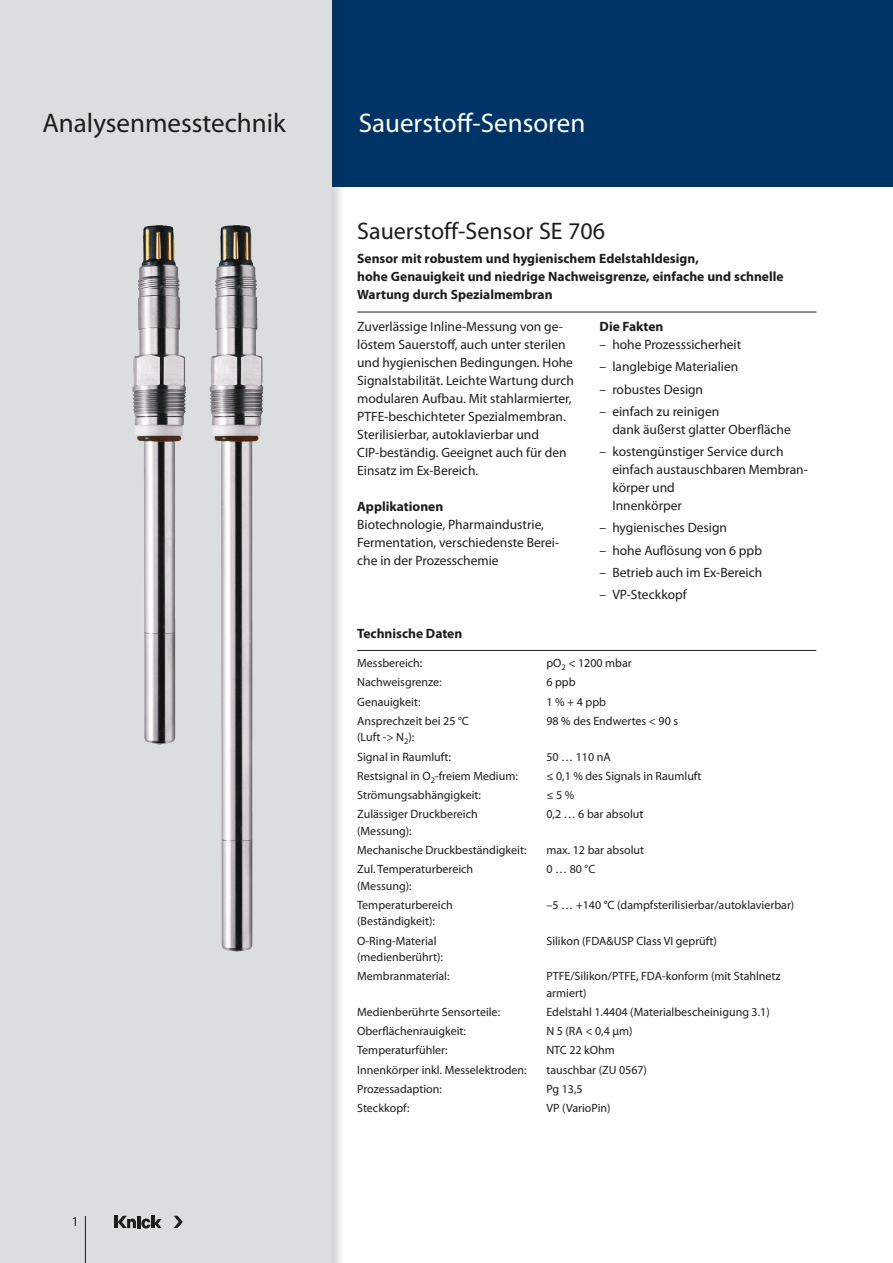
<style>
.page{position:relative;width:893px;height:1263px;background:#fff}
.page>*{position:absolute;margin:0;border:0;box-sizing:border-box;transform-origin:0 0}
.t1{font:27px "Myriad Pro";color:#1d1d1b}
.Produktgruppe{font:27px "Myriad Pro";color:#fff}
.Headline_Produkt{font:24px "Myriad Pro";color:#1d1d1b}
.Text{font:13.5px/18px "Myriad Pro";color:#1d1d1b}
.Subhead_Produkt{font:700 13.5px/18px "Myriad Pro";color:#1d1d1b}
.Text-2{font:700 13.5px "Myriad Pro";color:#1d1d1b}
.Tabelle_Headline{font:700 13.5px "Myriad Pro";color:#1d1d1b}
.Tabelle{font:12px/16.5px "Myriad Pro";color:#1d1d1b}
</style>
<div class="page">
<div style="left:332px;top:0;width:561px;height:187px;background:#003466"></div>
<div style="left:0;top:0;width:346px;height:1263px;background:#1d1d1b;opacity:.2"></div>
<div style="left:0;top:0;width:332px;height:1263px;background:#dcddde"></div>
<hr style="left:85px;top:1216px;width:1px;height:47px;background:#1d1d1b">
<hr style="left:114px;top:1216px;width:4px;height:12px;background:#1d1d1b">
<svg style="left:174px;top:1216px;width:9px;height:12px"></svg>
<svg style="left:118px;top:1216px;width:44px;height:12px"></svg>
<hr style="left:357px;top:312px;width:459px;height:1px;background:#1d1d1b">
<img style="left:132px;top:225px;width:132px;height:727px">
<hr style="left:357px;top:650px;width:459px;height:1px;background:#1d1d1b">
<h1 class="t1" style="left:43px;top:106px;width:245px">Analysenmesstechnik</h1>
<p class="Text" style="left:72px;top:1212px;width:8px">1</p>
<p class="Produktgruppe" style="left:359px;top:106px;width:228px">Sauerstoff-Sensoren</p>
<p class="Headline_Produkt" style="left:357px;top:216px;width:250px">Sauerstoff-Sensor SE 706</p>
<p class="Subhead_Produkt" style="left:357px;top:249px;width:428px">Sensor mit robustem und hygienischem Edelstahldesign,<br>hohe Genauigkeit und niedrige Nachweisgrenze, einfache und schnelle<br>Wartung durch Spezialmembran</p>
<p class="Text" style="left:357px;top:317px;width:218px">Zuverlässige Inline-Messung von ge&shy;löstem Sauerstoff, auch unter sterilen und hygienischen Bedingungen. Hohe Signalstabilität. Leichte Wartung durch modularen Aufbau. Mit stahlarmierter, PTFE-beschichteter Spezialmembran.<br>Sterilisierbar, autoklavierbar und CIP-beständig. Geeignet auch für den Einsatz im Ex-Bereich.</p>
<p class="Text-2" style="left:357px;top:498px;width:88px">Applikationen</p>
<p class="Text" style="left:357px;top:515px;width:204px">Biotechnologie, Pharmaindustrie,<br>Fermentation, verschiedenste Berei&shy;che in der Prozesschemie</p>
<p class="Text-2" style="left:600px;top:318px;width:65px">Die Fakten</p>
<p class="Text" style="left:600px;top:335px;width:143px">– hohe Prozesssicherheit</p>
<p class="Text" style="left:600px;top:358px;width:140px">– langlebige Materialien</p>
<p class="Text" style="left:600px;top:380px;width:105px">– robustes Design</p>
<p class="Text" style="left:612px;top:402px;width:180px;text-indent:-13px">– einfach zu reinigen<br>dank äußerst glatter Oberfläche</p>
<p class="Text" style="left:612px;top:442px;width:197px;text-indent:-13px">– kostengünstiger Service durch einfach austauschbaren Membran&shy;körper und<br>Innenkörper</p>
<p class="Text" style="left:600px;top:519px;width:129px">– hygienisches Design</p>
<p class="Text" style="left:600px;top:541px;width:164px">– hohe Auflösung von 6 ppb</p>
<p class="Text" style="left:600px;top:563px;width:164px">– Betrieb auch im Ex-Bereich</p>
<p class="Text" style="left:600px;top:585px;width:89px">– VP-Steckkopf</p>
<p class="Tabelle_Headline" style="left:357px;top:624px;width:107px">Technische Daten</p>
<p class="Tabelle" style="left:357px;top:654px;width:67px">Messbereich:</p>
<p class="Tabelle" style="left:546px;top:654px;width:87px">pO<sub>2</sub> &lt; 1200 mbar</p>
<p class="Tabelle" style="left:357px;top:674px;width:86px">Nachweisgrenze:</p>
<p class="Tabelle" style="left:546px;top:674px;width:31px">6 ppb</p>
<p class="Tabelle" style="left:357px;top:693px;width:65px">Genauigkeit:</p>
<p class="Tabelle" style="left:546px;top:693px;width:61px">1 % + 4 ppb</p>
<p class="Tabelle" style="left:357px;top:712px;width:113px">Ansprechzeit bei 25 °C (Luft -&gt; N<sub>2</sub>):</p>
<p class="Tabelle" style="left:546px;top:712px;width:133px">98 % des Endwertes &lt; 90 s</p>
<p class="Tabelle" style="left:357px;top:748px;width:95px">Signal in Raumluft:</p>
<p class="Tabelle" style="left:546px;top:748px;width:66px">50 … 110 nA</p>
<p class="Tabelle" style="left:357px;top:767px;width:162px">Restsignal in O<sub>2</sub>-freiem Medium:</p>
<p class="Tabelle" style="left:546px;top:767px;width:157px">≤ 0,1 % des Signals in Raumluft</p>
<p class="Tabelle" style="left:357px;top:786px;width:125px">Strömungsabhängigkeit:</p>
<p class="Tabelle" style="left:546px;top:786px;width:29px">≤ 5 %</p>
<p class="Tabelle" style="left:357px;top:806px;width:122px">Zulässiger Druckbereich (Messung):</p>
<p class="Tabelle" style="left:546px;top:806px;width:99px">0,2 … 6 bar absolut</p>
<p class="Tabelle" style="left:357px;top:841px;width:171px">Mechanische Druckbeständigkeit:</p>
<p class="Tabelle" style="left:546px;top:841px;width:99px">max. 12 bar absolut</p>
<p class="Tabelle" style="left:357px;top:861px;width:118px">Zul. Temperaturbereich (Messung):</p>
<p class="Tabelle" style="left:546px;top:861px;width:50px">0 … 80 °C</p>
<p class="Tabelle" style="left:357px;top:896px;width:97px">Temperaturbereich (Beständigkeit):</p>
<p class="Tabelle" style="left:546px;top:896px;width:249px">–5 … +140 °C (dampfsterilisierbar/autoklavierbar)</p>
<p class="Tabelle" style="left:357px;top:932px;width:87px">O-Ring-Material (medienberührt):</p>
<p class="Tabelle" style="left:546px;top:932px;width:172px">Silikon (FDA&amp;USP Class VI geprüft)</p>
<p class="Tabelle" style="left:357px;top:968px;width:94px">Membranmaterial:</p>
<p class="Tabelle" style="left:546px;top:968px;width:236px">PTFE/Silikon/PTFE, FDA-konform (mit Stahlnetz armiert)</p>
<p class="Tabelle" style="left:357px;top:1003px;width:144px">Medienberührte Sensorteile:</p>
<p class="Tabelle" style="left:546px;top:1003px;width:225px">Edelstahl 1.4404 (Materialbescheinigung 3.1)</p>
<p class="Tabelle" style="left:357px;top:1023px;width:110px">Oberflächenrauigkeit:</p>
<p class="Tabelle" style="left:546px;top:1023px;width:88px">N 5 (RA &lt; 0,4 µm)</p>
<p class="Tabelle" style="left:357px;top:1042px;width:92px">Temperaturfühler:</p>
<p class="Tabelle" style="left:546px;top:1042px;width:70px">NTC 22 kOhm</p>
<p class="Tabelle" style="left:357px;top:1061px;width:171px">Innenkörper inkl. Messelektroden:</p>
<p class="Tabelle" style="left:546px;top:1061px;width:102px">tauschbar (ZU 0567)</p>
<p class="Tabelle" style="left:357px;top:1080px;width:86px">Prozessadaption:</p>
<p class="Tabelle" style="left:546px;top:1080px;width:38px">Pg 13,5</p>
<p class="Tabelle" style="left:357px;top:1099px;width:54px">Steckkopf:</p>
<p class="Tabelle" style="left:546px;top:1099px;width:66px">VP (VarioPin)</p>
</div>
